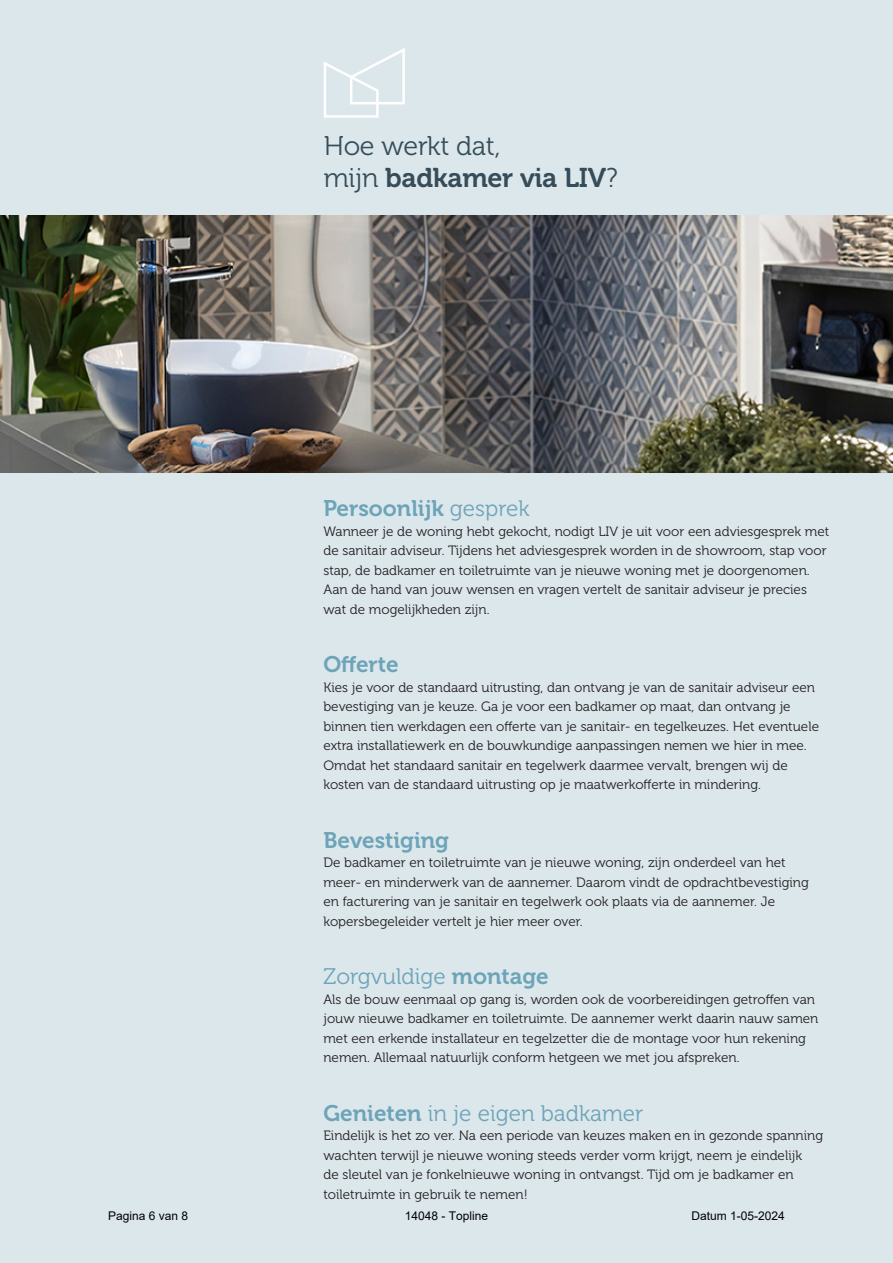
<style>
.page{position:relative;width:893px;height:1263px;background:#dce7ec}
.page>*{position:absolute;margin:0;border:0;box-sizing:border-box;transform-origin:0 0}
.t1{font:27px "Museo 700";letter-spacing:-.01em;color:#364d59}
.t2{font:27px "Museo 300";letter-spacing:-.01em;color:#364d59}
.t3{font:22.5px "Museo 300";color:#6da4b8}
.t4{font:22.5px "Museo 700";color:#6da4b8}
.t5{font:13.5px/19.5px "Museo 300";color:#231f20}
.t6{font:12px "Arial";color:#000}
.s1{font-family:"Museo 300"}
.s2{font-family:"Museo 700"}
</style>
<div class="page">
<svg style="left:324px;top:48px;width:81px;height:70px"></svg>
<img style="left:0;top:215px;width:893px;height:258px">
<p class="t2" style="left:324px;top:131px;width:178px">Hoe werkt dat,</p>
<p class="t1" style="left:324px;top:162px;width:295px"><span class="s1">mijn</span> badkamer via LIV<span class="s1">?</span></p>
<p class="t4" style="left:323px;top:496px;width:208px">Persoonlijk <span class="s1">gesprek</span></p>
<p class="t5" style="left:323px;top:521px;width:507px">Wanneer je de woning hebt gekocht, nodigt LIV je uit voor een adviesgesprek met de sanitair adviseur. Tijdens het adviesgesprek worden in de showroom, stap voor stap, de badkamer en toiletruimte van je nieuwe woning met je doorgenomen.<br>Aan de hand van jouw wensen en vragen vertelt de sanitair adviseur je precies wat de mogelijkheden zijn.</p>
<p class="t4" style="left:323px;top:652px;width:77px">Offerte</p>
<p class="t5" style="left:323px;top:677px;width:497px">Kies je voor de standaard uitrusting, dan ontvang je van de sanitair adviseur een bevestiging van je keuze. Ga je voor een badkamer op maat, dan ontvang je binnen tien werkdagen een offerte van je sanitair- en tegelkeuzes. Het eventuele extra installatiewerk en de bouwkundige aanpassingen nemen we hier in mee.<br>Omdat het standaard sanitair en tegelwerk daarmee vervalt, brengen wij de kosten van de standaard uitrusting op je maatwerkofferte in mindering.</p>
<p class="t4" style="left:323px;top:827px;width:127px">Bevestiging</p>
<p class="t5" style="left:323px;top:853px;width:487px">De badkamer en toiletruimte van je nieuwe woning, zijn onderdeel van het meer- en minderwerk van de aannemer. Daarom vindt de opdrachtbevestiging en facturering van je sanitair en tegelwerk ook plaats via de aannemer. Je kopersbegeleider vertelt je hier meer over.</p>
<p class="t3" style="left:323px;top:964px;width:227px">Zorgvuldige <span class="s2">montage</span></p>
<p class="t5" style="left:323px;top:989px;width:497px">Als de bouw eenmaal op gang is, worden ook de voorbereidingen getroffen van jouw nieuwe badkamer en toiletruimte. De aannemer werkt daarin nauw samen met een erkende installateur en tegelzetter die de montage voor hun rekening nemen. Allemaal natuurlijk conform hetgeen we met jou afspreken.</p>
<p class="t3" style="left:323px;top:1101px;width:322px"><span class="s2">Genieten</span> in je eigen badkamer</p>
<p class="t5" style="left:323px;top:1126px;width:501px">Eindelijk is het zo ver. Na een periode van keuzes maken en in gezonde spanning wachten terwijl je nieuwe woning steeds verder vorm krijgt, neem je eindelijk<br>de sleutel van je fonkelnieuwe woning in ontvangst. Tijd om je badkamer en toiletruimte in gebruik te nemen!</p>
<p class="t6" style="left:108px;top:1207px;width:82px">Pagina 6 van 8</p>
<p class="t6" style="left:405px;top:1207px;width:85px">14048 - Topline</p>
<p class="t6" style="left:692px;top:1207px;width:95px">Datum 1-05-2024</p>
</div>
